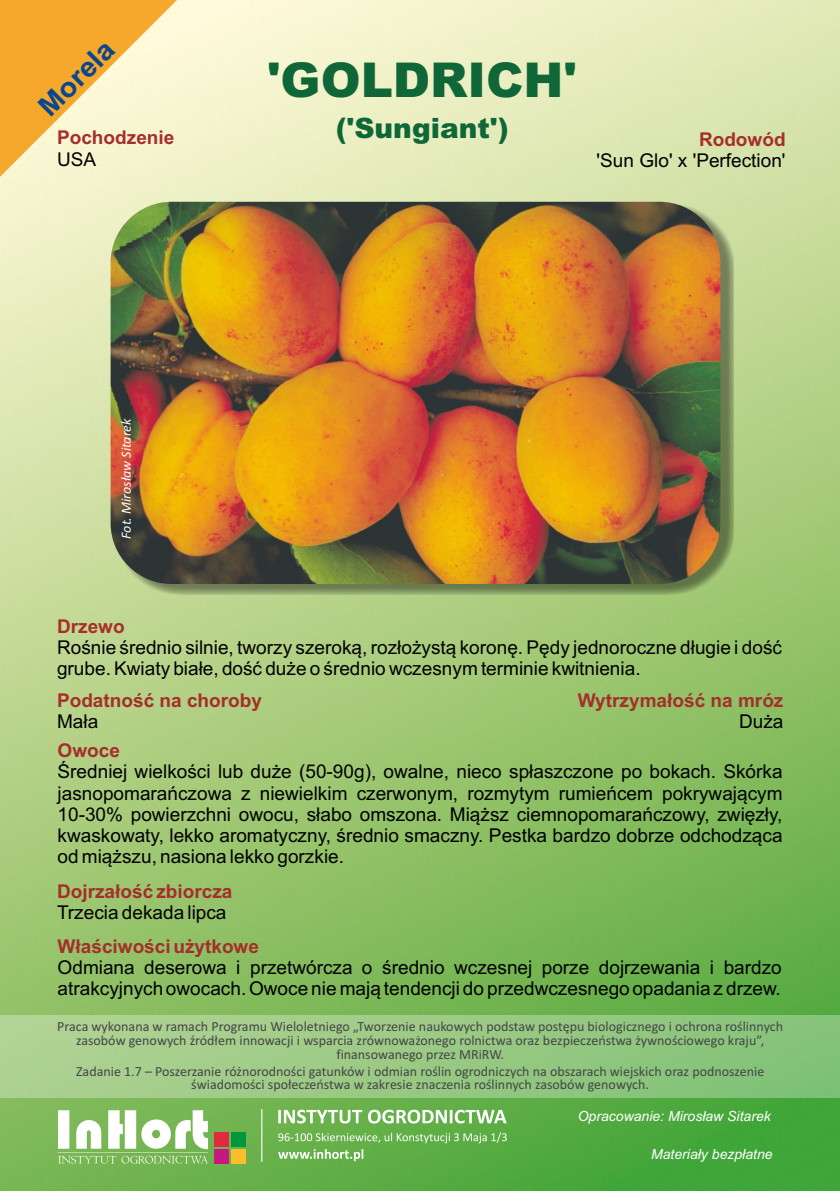
<style>
.page{position:relative;width:840px;height:1191px;background:#fff}
.page>*{position:absolute;margin:0;border:0;box-sizing:border-box;transform-origin:0 0}
.t1{font:900 48px "Arial";color:#0f6636}
.t2{font:900 28px "Arial";color:#0f6636}
.t3{font:700 28px "Arial";color:#0a478c;scale:1.04 1}
.t4{font:19px/21.2px "Arial";color:#000}
.t5{font:700 19px "Arial";color:#a62e2b}
.t6{font:14px/13.6px "Calibri";color:#454547;text-align:center}
.t7{font:italic 14px "Arial";color:#fff}
.t8{font:italic 14px "Calibri";color:#fff}
</style>
<div class="page">
<img style="left:0;top:0;width:839px;height:1191px">
<div style="left:0;top:1015px;width:839px;height:82px;background:#fff;opacity:.31"></div>
<svg style="left:278px;top:1109px;width:84px;height:14px"></svg>
<svg style="left:368px;top:1109px;width:138px;height:14px"></svg>
<svg style="left:278px;top:1132px;width:228px;height:11px;background:#81be6c"></svg>
<svg style="left:278px;top:1149px;width:85px;height:12px"></svg>
<hr style="left:261px;top:1109px;width:1px;height:52px;background:#fff">
<div style="left:214px;top:1132px;width:14px;height:14px;background:#e3293d"></div>
<div style="left:231px;top:1132px;width:15px;height:14px;background:#00963d"></div>
<div style="left:214px;top:1149px;width:15px;height:14px;background:#c91780"></div>
<div style="left:231px;top:1149px;width:15px;height:14px;background:#fabf2b"></div>
<svg style="left:58px;top:1110px;width:150px;height:39px"></svg>
<svg style="left:58px;top:1155px;width:150px;height:8px"></svg>
<hr style="left:58px;top:1152px;width:150px;height:1px;background:#fff">
<svg style="left:0;top:0;width:194px;height:194px;background:#f6d58c"></svg>
<div style="left:116px;top:205px;width:616px;height:390px;background:#454547;opacity:.57"></div>
<img style="left:110px;top:202px;width:610px;height:382px;border-radius:61px">
<h2 class="t3" style="left:36px;top:104px;width:92px;rotate:-45deg">Morela</h2>
<p class="t5" style="left:57px;top:131px;width:119px">Pochodzenie</p>
<p class="t4" style="left:57px;top:150px;width:41px">USA</p>
<h1 class="t1" style="left:267px;top:62px;width:311px">'GOLDRICH'</h1>
<h2 class="t2" style="left:335px;top:118px;width:174px">('Sungiant')</h2>
<p class="t5" style="left:698px;top:132px;width:88px">Rodowód</p>
<p class="t4" style="left:596px;top:151px;width:190px">'Sun Glo' x 'Perfection'</p>
<p class="t8" style="left:120px;top:539px;width:122px;rotate:-90deg">Fot. Mirosław Sitarek</p>
<p class="t5" style="left:57px;top:619px;width:69px">Drzewo</p>
<p class="t4" style="left:57px;top:638px;width:726px">Rośnie średnio silnie, tworzy szeroką, rozłożystą koronę. Pędy jednoroczne długie i dość grube. Kwiaty białe, dość duże o średnio wczesnym terminie kwitnienia.</p>
<p class="t5" style="left:57px;top:693px;width:206px">Podatność na choroby</p>
<p class="t4" style="left:57px;top:713px;width:43px">Mała</p>
<p class="t5" style="left:577px;top:693px;width:207px">Wytrzymałość na mróz</p>
<p class="t4" style="left:738px;top:713px;width:46px">Duża</p>
<p class="t5" style="left:58px;top:743px;width:64px">Owoce</p>
<p class="t4" style="left:58px;top:763px;width:726px;text-align:justify">Średniej wielkości lub duże (50-90g), owalne, nieco spłaszczone po bokach. Skórka jasnopomarańczowa z niewielkim czerwonym, rozmytym rumieńcem pokrywającym 10-30% powierzchni owocu, słabo omszona. Miąższ ciemnopomarańczowy, zwięzły, kwaskowaty, lekko aromatyczny, średnio smaczny. Pestka bardzo dobrze odchodząca od miąższu, nasiona lekko gorzkie.</p>
<p class="t5" style="left:57px;top:884px;width:177px">Dojrzałość zbiorcza</p>
<p class="t4" style="left:57px;top:903px;width:171px">Trzecia dekada lipca</p>
<p class="t5" style="left:58px;top:939px;width:203px">Właściwości użytkowe</p>
<p class="t4" style="left:58px;top:958px;width:725px">Odmiana deserowa i przetwórcza o średnio wczesnej porze dojrzewania i bardzo atrakcyjnych owocach. Owoce nie mają tendencji do przedwczesnego opadania z drzew.</p>
<p class="t6" style="left:57px;top:1020px;width:726px">Praca wykonana w ramach Programu Wieloletniego „Tworzenie naukowych podstaw postępu biologicznego i ochrona roślinnych zasobów genowych źródłem innowacji i wsparcia zrównoważonego rolnictwa oraz bezpieczeństwa żywnościowego kraju”, finansowanego przez MRiRW.</p>
<p class="t6" style="left:76px;top:1065px;width:689px">Zadanie 1.7 – Poszerzanie różnorodności gatunków i odmian roślin ogrodniczych na obszarach wiejskich oraz podnoszenie świadomości społeczeństwa w zakresie znaczenia roślinnych zasobów genowych.</p>
<p class="t7" style="left:577px;top:1110px;width:194px">Opracowanie: Mirosław Sitarek</p>
<p class="t7" style="left:650px;top:1149px;width:123px">Materiały bezpłatne</p>
</div>
